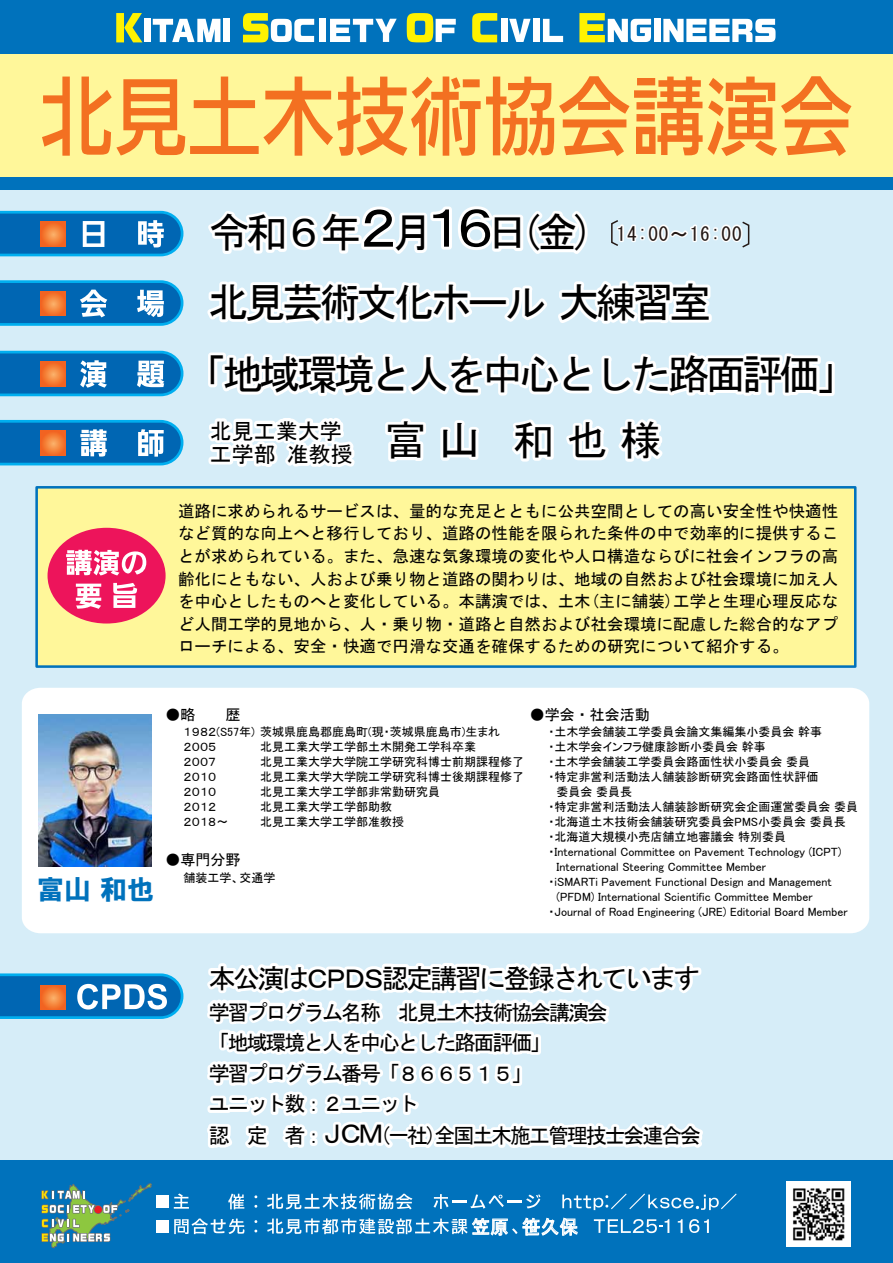
<style>
.page{position:relative;width:893px;height:1263px;background:#fff}
.page>*{position:absolute;margin:0;border:0;box-sizing:border-box;transform-origin:0 0}
.t1{font:41.25px "MS Gothic";letter-spacing:-.1em;color:#000}
.t2{font:27px "MS Gothic";letter-spacing:-.1em;color:#000}
.t3{font:27px "HGP Soei Kakugothic UB";color:#0072bc}
.t4{font:22.05px/23.4px "MS Gothic";color:#000}
.t5{font:21px/30.9px "MS Gothic";letter-spacing:-.1em;color:#000}
.t6{font:19.2px "MS Gothic";letter-spacing:.05em;color:#231815}
.t7{font:18.75px "MS Gothic";color:#fff}
.t8{font:16.5px/22.5px "MS Gothic";color:#000;text-align:justify}
.t9{font:15px "MS Gothic";color:#000}
.t10{font:12px/15px "MS P Gothic";color:#000}
.s1{font-size:41.25px;color:#000}
.s2{font-size:55.05px;color:#000}
.s3{font-size:27px}
</style>
<div class="page">
<div style="left:0;top:177px;width:893px;height:984px;background:#d6edf8"></div>
<div style="left:0;top:1161px;width:893px;height:102px;background:#0072bc"></div>
<div style="left:0;top:51px;width:893px;height:127px;background:#fff79a"></div>
<div style="left:0;top:177px;width:893px;height:13px;background:#0072bc"></div>
<svg style="left:42px;top:76px;width:809px;height:80px"></svg>
<div style="left:0;top:0;width:893px;height:54px;background:#0072bc"></div>
<svg style="left:116px;top:13px;width:26px;height:29px"></svg>
<div style="left:144px;top:19px;width:7px;height:23px;background:#fff"></div>
<svg style="left:153px;top:19px;width:67px;height:23px"></svg>
<div style="left:224px;top:19px;width:6px;height:23px;background:#fff"></div>
<svg style="left:243px;top:13px;width:71px;height:29px"></svg>
<div style="left:319px;top:19px;width:6px;height:23px;background:#fff"></div>
<svg style="left:330px;top:19px;width:67px;height:23px"></svg>
<svg style="left:407px;top:13px;width:49px;height:29px"></svg>
<svg style="left:472px;top:13px;width:25px;height:29px"></svg>
<div style="left:501px;top:19px;width:6px;height:23px;background:#fff"></div>
<svg style="left:509px;top:19px;width:22px;height:23px"></svg>
<div style="left:533px;top:19px;width:7px;height:23px;background:#fff"></div>
<svg style="left:543px;top:19px;width:20px;height:23px"></svg>
<svg style="left:579px;top:13px;width:72px;height:29px"></svg>
<div style="left:654px;top:19px;width:6px;height:23px;background:#fff"></div>
<svg style="left:663px;top:19px;width:112px;height:23px"></svg>
<svg style="left:0;top:210px;width:184px;height:47px;background:#2986c4"></svg>
<svg style="left:41px;top:222px;width:24px;height:24px"></svg>
<svg style="left:0;top:280px;width:184px;height:46px;background:#2686c5"></svg>
<svg style="left:41px;top:291px;width:24px;height:25px"></svg>
<svg style="left:0;top:350px;width:184px;height:47px;background:#2f8ac6"></svg>
<svg style="left:41px;top:362px;width:24px;height:24px"></svg>
<svg style="left:0;top:419px;width:184px;height:47px;background:#308ac6"></svg>
<svg style="left:41px;top:431px;width:24px;height:24px"></svg>
<img style="left:786px;top:1182px;width:64px;height:64px">
<div style="left:37px;top:488px;width:818px;height:179px;background:#fff79a"></div>
<div style="left:35px;top:486px;width:821px;height:182px;border:3px solid #0072bc"></div>
<div style="left:48px;top:528px;width:118px;height:95px;background:#ed145b;border-radius:50%"></div>
<svg style="left:66px;top:550px;width:80px;height:25px"></svg>
<svg style="left:76px;top:584px;width:25px;height:25px"></svg>
<svg style="left:113px;top:583px;width:24px;height:25px"></svg>
<svg style="left:207px;top:281px;width:265px;height:43px"></svg>
<div style="left:467px;top:297px;width:42px;height:10px;border:6px solid #fff"></div>
<svg style="left:498px;top:280px;width:214px;height:44px"></svg>
<svg style="left:385px;top:418px;width:41px;height:44px"></svg>
<svg style="left:440px;top:420px;width:39px;height:41px"></svg>
<svg style="left:512px;top:418px;width:151px;height:44px"></svg>
<svg style="left:208px;top:418px;width:147px;height:49px"></svg>
<div style="left:22px;top:688px;width:847px;height:245px;background:#fff"></div>
<svg style="left:208px;top:352px;width:627px;height:44px"></svg>
<svg style="left:0;top:963px;width:737px;height:286px"></svg>
<svg style="left:208px;top:206px;width:380px;height:48px"></svg>
<svg style="left:611px;top:220px;width:139px;height:28px"></svg>
<img style="left:39px;top:714px;width:113px;height:153px">
<h3 class="t6" style="left:209px;top:224px;width:534px"><span class="s1">令和６年</span><span class="s2">２</span><span class="s1">月</span><span class="s2">１６</span><span class="s1">日(金)</span> 14:00～16:00</h3>
<h1 class="t1" style="left:208px;top:282px;width:505px">北見芸術文化ホール 大練習室</h1>
<h1 class="t1" style="left:185px;top:354px;width:674px">「地域環境と人を中心とした路面評価」</h1>
<h3 class="t4" style="left:210px;top:419px;width:453px">北見工業大学<br>工学部 准教授 <sup>富</sup> <sup>山　和</sup> <sup>也</sup> <sup>様</sup></h3>
<p class="t8" style="left:178px;top:500px;width:662px">道路に求められるサービスは、量的な充足とともに公共空間としての高い安全性や快適性など質的な向上へと移行しており、道路の性能を限られた条件の中で効率的に提供することが求められている。また、急速な気象環境の変化や人口構造ならびに社会インフラの高齢化にともない、人および乗り物と道路の関わりは、地域の自然および社会環境に加え人を中心としたものへと変化している。本講演では、土木(主に舗装)工学と生理心理反応など人間工学的見地から、人・乗り物・道路と自然および社会環境に配慮した総合的なアプローチによる、安全・快適で円滑な交通を確保するための研究について紹介する。</p>
<h2 class="t3" style="left:37px;top:875px;width:118px">富山 和也</h2>
<p class="t9" style="left:166px;top:707px;width:76px">●略　　歴</p>
<p class="t10" style="left:184px;top:724px;width:318px">１９８２(S57年) 茨城県鹿島郡鹿島町(現・茨城県鹿島市)生まれ<br>２００５<br>２００７<br>２０１０<br>２０１０<br>２０１２<br>２０１８～</p>
<p class="t10" style="left:260px;top:739px;width:265px">北見工業大学工学部土木開発工学科卒業<br>北見工業大学大学院工学研究科博士前期課程修了北見工業大学大学院工学研究科博士後期課程修了北見工業大学工学部非常勤研究員<br>北見工業大学工学部助教<br>北見工業大学工学部准教授</p>
<p class="t9" style="left:166px;top:852px;width:76px">●専門分野</p>
<p class="t10" style="left:184px;top:870px;width:93px">舗装工学、交通学</p>
<p class="t9" style="left:530px;top:707px;width:121px">●学会・社会活動</p>
<p class="t10" style="left:549px;top:724px;width:311px">・土木学会舗装工学委員会論文集編集小委員会 幹事<br>・土木学会インフラ健康診断小委員会 幹事<br>・土木学会舗装工学委員会路面性状小委員会 委員<br>・特定非営利活動法人舗装診断研究会路面性状評価<br>　委員会 委員長<br>・特定非営利活動法人舗装診断研究会企画運営委員会 委員・北海道土木技術会舗装研究委員会PMS小委員会 委員長<br>・北海道大規模小売店舗立地審議会 特別委員<br>・International Committee on Pavement Technology (ICPT)　International Steering Committee Member<br>・iSMARTi Pavement Functional Design and Management　(PFDM) International Scientific Committee Member・Journal of Road Engineering (JRE) Editorial Board Member</p>
<h2 class="t2" style="left:209px;top:965px;width:493px">本公演はＣＰＤＳ認定講習に登録されています</h2>
<h3 class="t5" style="left:209px;top:996px;width:494px">学習プログラム名称　北見土木技術協会講演会<br>「地域環境と人を中心とした路面評価」<br>学習プログラム番号「８６６５１５」<br>ユニット数：２ユニット<br>認　定　者：<span class="s3">ＪＣＭ</span>(一社)全国土木施工管理技士会連合会</h3>
<h3 class="t7" style="left:471px;top:1217px;width:108px">笠原 笹久保</h3>
</div>
